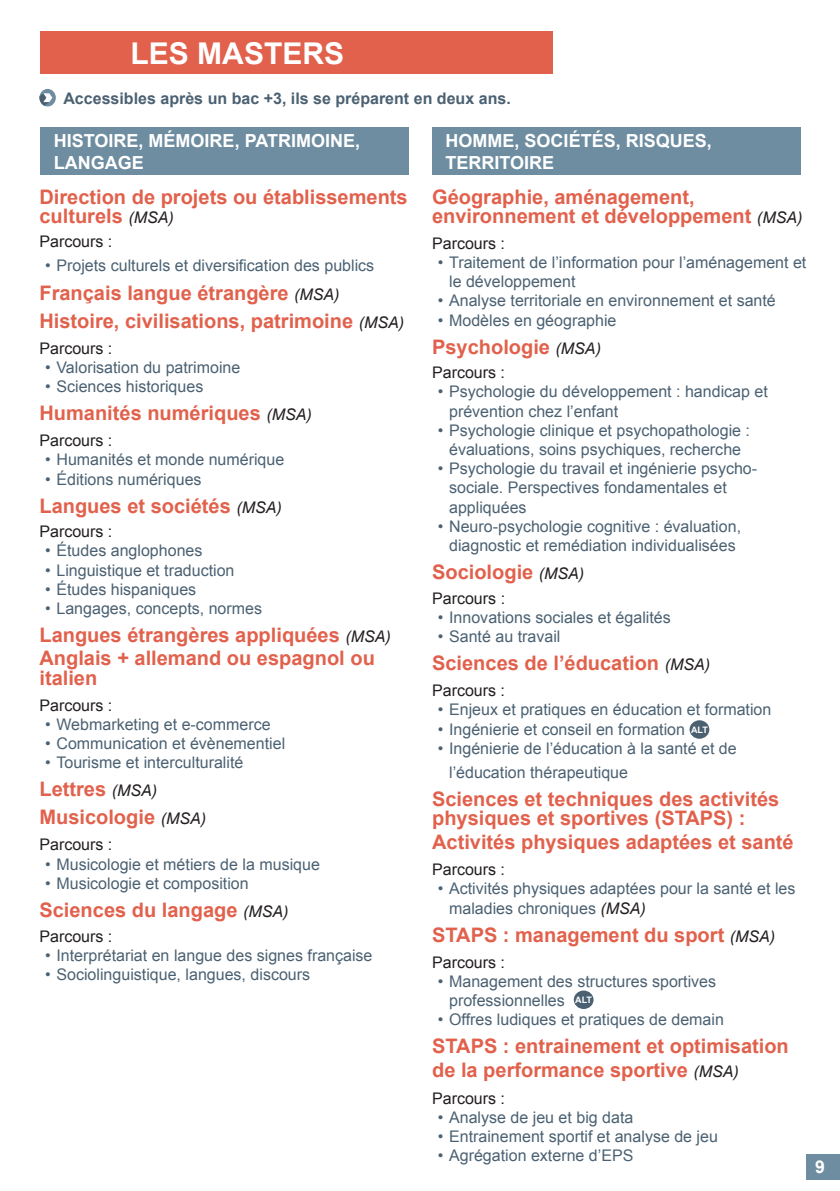
<style>
.page{position:relative;width:840px;height:1191px;background:#fff}
.page>*{position:absolute;margin:0;border:0;box-sizing:border-box;transform-origin:0 0}
.t1{font:700 30px "Arial";color:#fff}
.t2{font:700 20px/19.2px "Arial";color:#e1614c}
.t3{font:700 18px/21.6px "Arial";color:#fff}
.t4{font:700 17.6px "Arial";color:#fff}
.t5{font:16px/19.2px "Arial";color:#4b6172}
.t6{font:16px "Arial";color:#231f20}
.t7{font:700 16px "Arial";color:#4b6172}
.t8{font:700 9px "Arial";color:#fff}
.s1{font-weight:400;font-style:italic;font-size:16px;color:#231f20}
.s2{font-style:inherit}
.s3{font-style:italic;color:#231f20}
</style>
<div class="page">
<div style="left:806px;top:1154px;width:33px;height:25px;background:#6e8da1"></div>
<div style="left:40px;top:31px;width:512px;height:43px;background:#e1614c"></div>
<div style="left:40px;top:127px;width:369px;height:48px;background:#6e8da1"></div>
<div style="left:573px;top:990px;width:20px;height:19px;background:#4b6172;border-radius:50%"></div>
<div style="left:432px;top:127px;width:368px;height:48px;background:#6e8da1"></div>
<div style="left:39px;top:89px;width:17px;height:17px;background:#6e8da1;border-radius:50%"></div>
<svg style="left:39px;top:93px;width:13px;height:13px"></svg>
<div style="left:689px;top:720px;width:20px;height:18px;background:#4b6172;border-radius:50%"></div>
<h1 class="t1" style="left:130px;top:34px;width:215px">LES MASTERS</h1>
<p class="t7" style="left:63px;top:87px;width:448px">Accessibles après un bac +3, ils se préparent en deux ans.</p>
<p class="t3" style="left:54px;top:130px;width:308px">HISTOIRE, MÉMOIRE, PATRIMOINE,<br>LANGAGE</p>
<p class="t2" style="left:39px;top:188px;width:369px">Direction de projets ou établissements culturels <span class="s1">(MSA)</span></p>
<p class="t6" style="left:39px;top:231px;width:74px">Parcours :</p>
<p class="t5" style="left:45px;top:256px;width:330px">• Projets culturels et diversification des publics</p>
<p class="t2" style="left:39px;top:279px;width:366px;line-height:28px">Français langue étrangère <span class="s1">(MSA)<br></span><span class="s2">H</span>istoire, civilisations, patrimoine <span class="s1">(MSA)</span></p>
<p class="t6" style="left:39px;top:337px;width:74px">Parcours :</p>
<p class="t5" style="left:45px;top:358px;width:197px">• Valorisation du patrimoine</p>
<p class="t5" style="left:45px;top:377px;width:160px">• Sciences historiques</p>
<p class="t2" style="left:39px;top:404px;width:274px"><span class="s2">H</span>umanités numériques <span class="s1">(MSA)</span></p>
<p class="t6" style="left:39px;top:430px;width:74px">Parcours :</p>
<p class="t5" style="left:45px;top:450px;width:240px">• Humanités et monde numérique</p>
<p class="t5" style="left:45px;top:469px;width:158px">• Éditions numériques</p>
<p class="t2" style="left:39px;top:496px;width:244px"><span class="s2">L</span>angues et sociétés <span class="s1">(MSA)</span></p>
<p class="t6" style="left:39px;top:521px;width:74px">Parcours :</p>
<p class="t5" style="left:45px;top:541px;width:159px">• Études anglophones</p>
<p class="t5" style="left:45px;top:560px;width:191px">• Linguistique et traduction</p>
<p class="t5" style="left:45px;top:580px;width:152px">• Études hispaniques</p>
<p class="t5" style="left:45px;top:599px;width:218px">• Langages, concepts, normes</p>
<p class="t2" style="left:39px;top:624px;width:352px;line-height:23.2px"><span class="s2">L</span>angues étrangères appliquées <span class="s1">(MSA)<br></span>Anglais + allemand ou espagnol ou</p>
<p class="t2" style="left:39px;top:668px;width:59px">italien</p>
<p class="t6" style="left:39px;top:694px;width:74px">Parcours :</p>
<p class="t5" style="left:45px;top:715px;width:227px">• Webmarketing et e-commerce</p>
<p class="t5" style="left:45px;top:734px;width:241px">• Communication et évènementiel</p>
<p class="t5" style="left:45px;top:753px;width:200px">• Tourisme et interculturalité</p>
<p class="t2" style="left:39px;top:776px;width:168px;line-height:28px"><span class="s2">L</span>ettres <span class="s1">(MSA)<br></span><span class="s2">M</span>usicologie <span class="s1">(MSA)</span></p>
<p class="t6" style="left:39px;top:834px;width:74px">Parcours :</p>
<p class="t5" style="left:45px;top:854px;width:276px">• Musicologie et métiers de la musique</p>
<p class="t5" style="left:45px;top:873px;width:205px">• Musicologie et composition</p>
<p class="t2" style="left:39px;top:901px;width:250px"><span class="s2">S</span>ciences du langage <span class="s1">(MSA)</span></p>
<p class="t6" style="left:39px;top:925px;width:74px">Parcours :</p>
<p class="t5" style="left:45px;top:945px;width:329px">• Interprétariat en langue des signes française</p>
<p class="t5" style="left:45px;top:965px;width:266px">• Sociolinguistique, langues, discours</p>
<p class="t3" style="left:445px;top:130px;width:268px">HOMME, SOCIÉTÉS, RISQUES,<br>TERRITOIRE</p>
<p class="t2" style="left:432px;top:187px;width:371px">Géographie, aménagement, environnement et développement <span class="s1">(MSA)</span></p>
<p class="t6" style="left:432px;top:233px;width:74px">Parcours :</p>
<p class="t5" style="left:449px;top:253px;width:358px;text-indent:-11px">• Traitement de l’information pour l’aménagement et le développement</p>
<p class="t5" style="left:437px;top:291px;width:339px">• Analyse territoriale en environnement et santé</p>
<p class="t5" style="left:437px;top:310px;width:180px">• Modèles en géographie</p>
<p class="t2" style="left:432px;top:338px;width:170px"><span class="s2">P</span>sychologie <span class="s1">(MSA)</span></p>
<p class="t6" style="left:432px;top:362px;width:74px">Parcours :</p>
<p class="t5" style="left:449px;top:382px;width:320px;text-indent:-11px">• Psychologie du développement : handicap et prévention chez l’enfant</p>
<p class="t5" style="left:437px;top:421px;width:313px;text-align:center">• Psychologie clinique et psychopathologie : évaluations, soins psychiques, recherche</p>
<p class="t5" style="left:449px;top:459px;width:309px;text-indent:-11px">• Psychologie du travail et ingénierie psycho&shy;sociale. Perspectives fondamentales et appliquées</p>
<p class="t5" style="left:437px;top:517px;width:305px;text-align:center">• Neuro-psychologie cognitive : évaluation, diagnostic et remédiation individualisées</p>
<p class="t2" style="left:432px;top:563px;width:154px"><span class="s2">S</span>ociologie <span class="s1">(MSA)</span></p>
<p class="t6" style="left:432px;top:587px;width:74px">Parcours :</p>
<p class="t5" style="left:437px;top:608px;width:234px">• Innovations sociales et égalités</p>
<p class="t5" style="left:437px;top:627px;width:124px">• Santé au travail</p>
<p class="t2" style="left:432px;top:654px;width:279px"><span class="s2">S</span>ciences de l’éducation <span class="s1">(MSA)</span></p>
<p class="t6" style="left:432px;top:680px;width:74px">Parcours :</p>
<p class="t5" style="left:437px;top:700px;width:335px">• Enjeux et pratiques en éducation et formation</p>
<p class="t5" style="left:437px;top:719px;width:249px">• Ingénierie et conseil en formation</p>
<p class="t5" style="left:449px;top:736px;width:289px;line-height:24px;text-indent:-11px">• Ingénierie de l’éducation à la santé et de l’éducation thérapeutique</p>
<p class="t2" style="left:432px;top:790px;width:348px">Sciences et techniques des activités physiques et sportives (STAPS) <span class="s2">:</span></p>
<p class="t2" style="left:432px;top:833px;width:363px">Activités physiques adaptées et santé</p>
<p class="t6" style="left:432px;top:859px;width:74px">Parcours :</p>
<p class="t5" style="left:449px;top:879px;width:347px;text-indent:-11px">• Activités physiques adaptées pour la santé et les maladies chroniques <span class="s3">(MSA)</span></p>
<p class="t2" style="left:432px;top:925px;width:344px">STAPS <span class="s2">:</span> management du sport <span class="s1">(MSA)</span></p>
<p class="t6" style="left:432px;top:951px;width:74px">Parcours :</p>
<p class="t5" style="left:449px;top:972px;width:268px;text-indent:-11px">• Management des structures sportives professionnelles <sup>ALT</sup></p>
<p class="t5" style="left:437px;top:1010px;width:287px">• Offres ludiques et pratiques de demain</p>
<p class="t2" style="left:432px;top:1035px;width:358px;line-height:24px">STAPS <span class="s2">:</span> entrainement et optimisation de la performance sportive <span class="s1">(MSA)</span></p>
<p class="t6" style="left:432px;top:1087px;width:74px">Parcours :</p>
<p class="t5" style="left:437px;top:1107px;width:197px">• Analyse de jeu et big data</p>
<p class="t5" style="left:437px;top:1126px;width:281px">• Entrainement sportif et analyse de jeu</p>
<p class="t5" style="left:437px;top:1145px;width:197px">• Agrégation externe d’EPS</p>
<p class="t8" style="left:690px;top:723px;width:18px">ALT</p>
<p class="t4" style="left:814px;top:1155px;width:11px">9</p>
</div>
